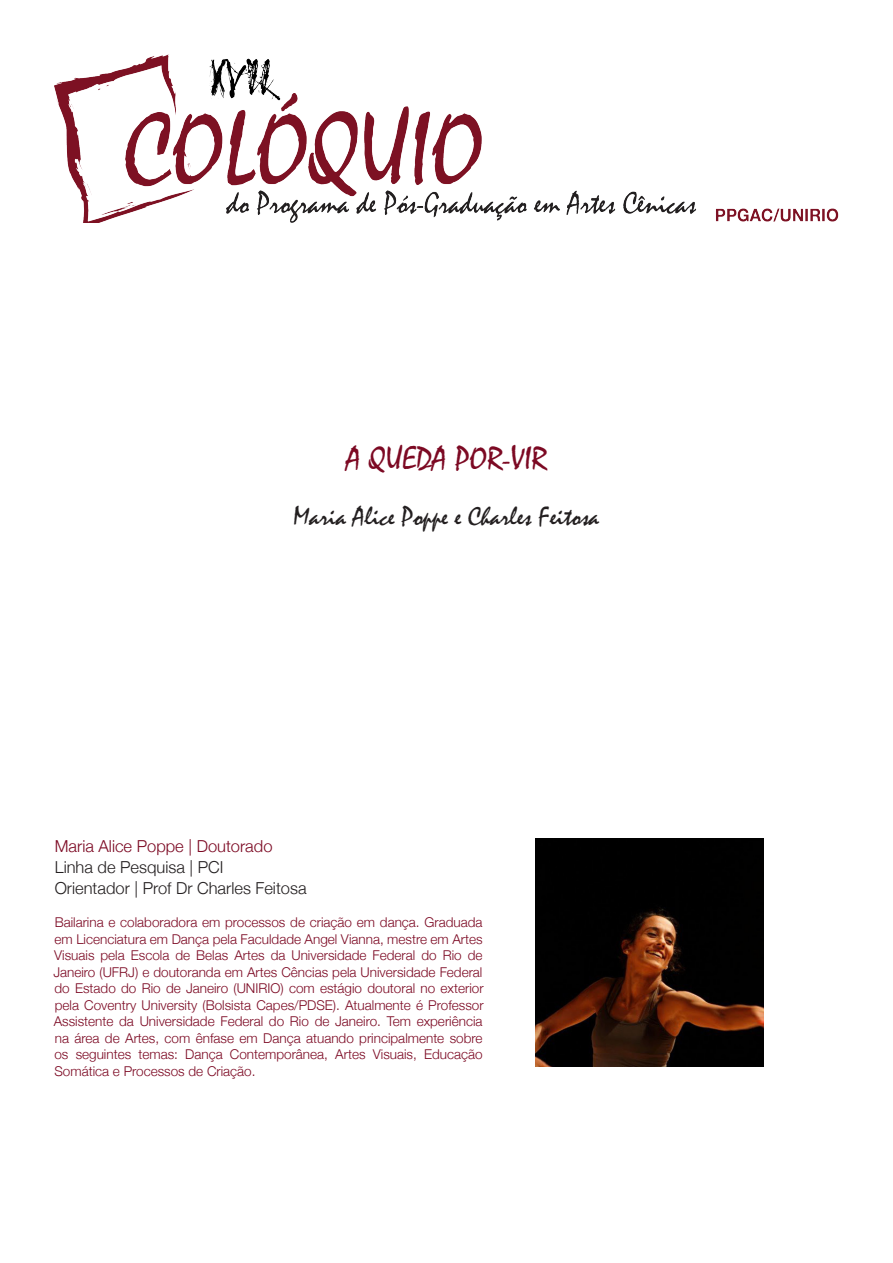
<style>
.page{position:relative;width:893px;height:1263px;background:#fff}
.page>*{position:absolute;margin:0;border:0;box-sizing:border-box;transform-origin:0 0}
._1-_Título_Artigo{font:33px "Mistral";color:#7c0923}
._2-Nome_Autor_Capa{font:27px "Mistral";color:#231f20}
._3-Bio_nome_Pt{font:300 16.5px "Helvetica Neue";color:#231f20}
._3-Bio_nome_Pt-2{font:300 16.5px "Helvetica Neue";color:#7c0923}
._4-Bio_Pt{font:300 13.5px/16.5px "Helvetica Neue";color:#7c0923;text-align:justify}
</style>
<div class="page">
<img style="left:54px;top:54px;width:785px;height:169px">
<img style="left:536px;top:838px;width:227px;height:228px">
<p class="_1-_Título_Artigo" style="left:346px;top:440px;width:202px">A QUEDA POR-VIR</p>
<p class="_2-Nome_Autor_Capa" style="left:294px;top:501px;width:307px">Maria Alice Poppe e Charles Feitosa</p>
<p class="_3-Bio_nome_Pt-2" style="left:55px;top:832px;width:219px">Maria Alice Poppe | Doutorado</p>
<p class="_3-Bio_nome_Pt" style="left:55px;top:853px;width:170px">Linha de Pesquisa | PCI</p>
<p class="_3-Bio_nome_Pt" style="left:55px;top:874px;width:253px">Orientador | Prof Dr Charles Feitosa</p>
<p class="_4-Bio_Pt" style="left:53px;top:913px;width:432px">Bailarina e colaboradora em processos de criação em dança. Graduada em Licenciatura em Dança pela Faculdade Angel Vianna, mestre em Artes Visuais pela Escola de Belas Artes da Universidade Federal do Rio de Janeiro (UFRJ) e doutoranda em Artes Cências pela Universidade Federal do Estado do Rio de Janeiro (UNIRIO) com estágio doutoral no exterior pela Coventry University (Bolsista Capes/PDSE). Atualmente é Professor Assistente da Universidade Federal do Rio de Janeiro. Tem experiência na área de Artes, com ênfase em Dança atuando principalmente sobre os seguintes temas: Dança Contemporânea, Artes Visuais, Educação Somática e Processos de Criação.</p>
</div>
